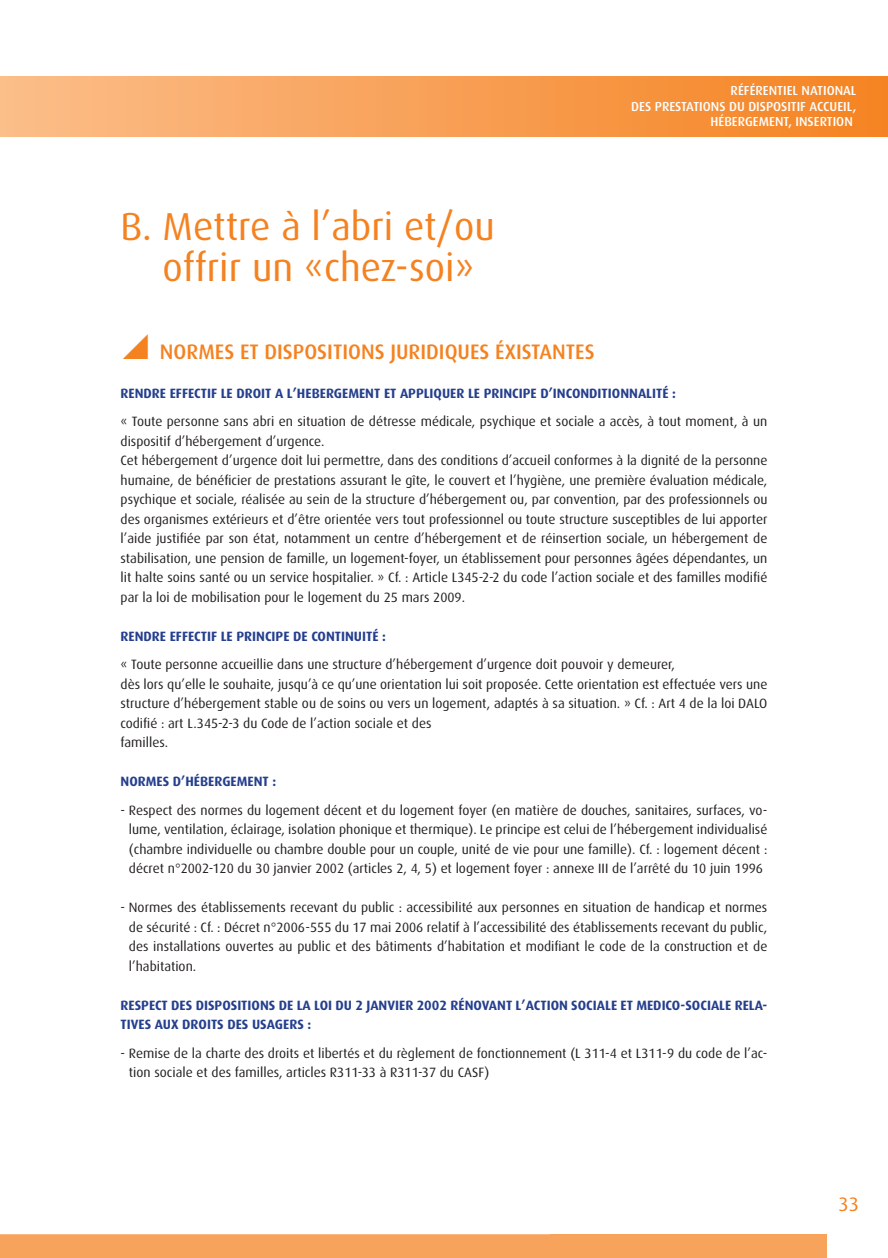
<style>
.page{position:relative;width:888px;height:1258px;background:#fff}
.page>*{position:absolute;margin:0;border:0;box-sizing:border-box;transform-origin:0 0}
.t1{font:39px/40.5px "Dax OT";color:#f58220;text-align:center}
.t2{font:500 21px "Dax OT";color:#f58220}
.t3{font:19.5px "Dax OT";color:#f58220}
.t4{font:13.5px/19.5px "Dax OT";color:#231f20;text-align:justify}
.t5{font:700 13.5px/19.5px "Dax OT";color:#253f8e}
.t6{font:500 13.05px "Dax OT";color:#fff}
.s1{color:#f58220}
</style>
<div class="page">
<div style="left:550px;top:1234px;width:277px;height:24px;background:#f8a35c"></div>
<div style="left:0;top:77px;width:888px;height:60px;background:linear-gradient(to right,#fbbd8a,#f58321)"></div>
<div style="left:0;top:1234px;width:550px;height:24px;background:#f8a35c"></div>
<p class="t1" style="left:121px;top:207px;width:376px">B. Mettre à l’abri et/ou offrir un «chez-soi»</p>
<p class="t6" style="left:731px;top:83px;width:127px">RÉFÉRENTIEL NATIONAL</p>
<p class="t6" style="left:631px;top:99px;width:227px">DES PRESTATIONS DU DISPOSITIF ACCUEIL,</p>
<p class="t6" style="left:710px;top:115px;width:147px">HÉBERGEMENT, INSERTION<span class="s1">,</span></p>
<p class="t2" style="left:160px;top:340px;width:436px">NORMES ET DISPOSITIONS JURIDIQUES ÉXISTANTES</p>
<p class="t5" style="left:121px;top:383px;width:557px">RENDRE EFFECTIF LE DROIT A L’HEBERGEMENT ET APPLIQUER LE PRINCIPE D’INCONDITIONNALITÉ :</p>
<p class="t4" style="left:121px;top:412px;width:648px">« Toute personne sans abri en situation de détresse médicale, psychique et sociale a accès, à tout moment, à un dispositif d’hébergement d’urgence.</p>
<p class="t4" style="left:121px;top:451px;width:648px">Cet hébergement d’urgence doit lui permettre, dans des conditions d’accueil conformes à la dignité de la personne humaine, de bénéficier de prestations assurant le gîte, le couvert et l’hygiène, une première évaluation médicale, psychique et sociale, réalisée au sein de la structure d’hébergement ou, par convention, par des professionnels ou des organismes extérieurs et d’être orientée vers tout professionnel ou toute structure susceptibles de lui apporter l’aide justifiée par son état, notamment un centre d’hébergement et de réinsertion sociale, un hébergement de stabilisation, une pension de famille, un logement-foyer, un établissement pour personnes âgées dépendantes, un lit halte soins santé ou un service hospitalier. » Cf. : Article L345-2-2 du code l’action sociale et des familles modifié par la loi de mobilisation pour le logement du 25 mars 2009.</p>
<p class="t5" style="left:121px;top:626px;width:267px">RENDRE EFFECTIF LE PRINCIPE DE CONTINUITÉ :</p>
<p class="t4" style="left:121px;top:655px;width:556px">« Toute personne accueillie dans une structure d’hébergement d’urgence doit pouvoir y demeurer,</p>
<p class="t4" style="left:121px;top:674px;width:648px">dès lors qu’elle le souhaite, jusqu’à ce qu’une orientation lui soit proposée. Cette orientation est effectuée vers une structure d’hébergement stable ou de soins ou vers un logement, adaptés à sa situation. » Cf. : Art 4 de la loi DALO codifié : art L.345-2-3 du Code de l’action sociale et des</p>
<p class="t4" style="left:121px;top:733px;width:49px">familles.</p>
<p class="t5" style="left:121px;top:772px;width:157px">NORMES D’HÉBERGEMENT :</p>
<p class="t4" style="left:129px;top:800px;width:640px;text-indent:-8px">- Respect des normes du logement décent et du logement foyer (en matière de douches, sanitaires, surfaces, vo&shy;lume, ventilation, éclairage, isolation phonique et thermique). Le principe est celui de l’hébergement individualisé (chambre individuelle ou chambre double pour un couple, unité de vie pour une famille). Cf. : logement décent : décret n°2002-120 du 30 janvier 2002 (articles 2, 4, 5) et logement foyer : annexe III de l’arrêté du 10 juin 1996</p>
<p class="t4" style="left:129px;top:898px;width:640px;text-indent:-8px">- Normes des établissements recevant du public : accessibilité aux personnes en situation de handicap et normes de sécurité : Cf. : Décret n°2006-555 du 17 mai 2006 relatif à l’accessibilité des établissements recevant du public, des installations ouvertes au public et des bâtiments d’habitation et modifiant le code de la construction et de l’habitation.</p>
<p class="t5" style="left:121px;top:995px;width:648px">RESPECT DES DISPOSITIONS DE LA LOI DU 2 JANVIER 2002 RÉNOVANT L’ACTION SOCIALE ET MEDICO-SOCIALE RELA-<br>TIVES AUX DROITS DES USAGERS :</p>
<p class="t4" style="left:129px;top:1043px;width:640px;text-indent:-8px">- Remise de la charte des droits et libertés et du règlement de fonctionnement (L 311-4 et L311-9 du code de l’ac&shy;tion sociale et des familles, articles R311-33 à R311-37 du CASF)</p>
<p class="t3" style="left:838px;top:1194px;width:22px">33</p>
</div>
